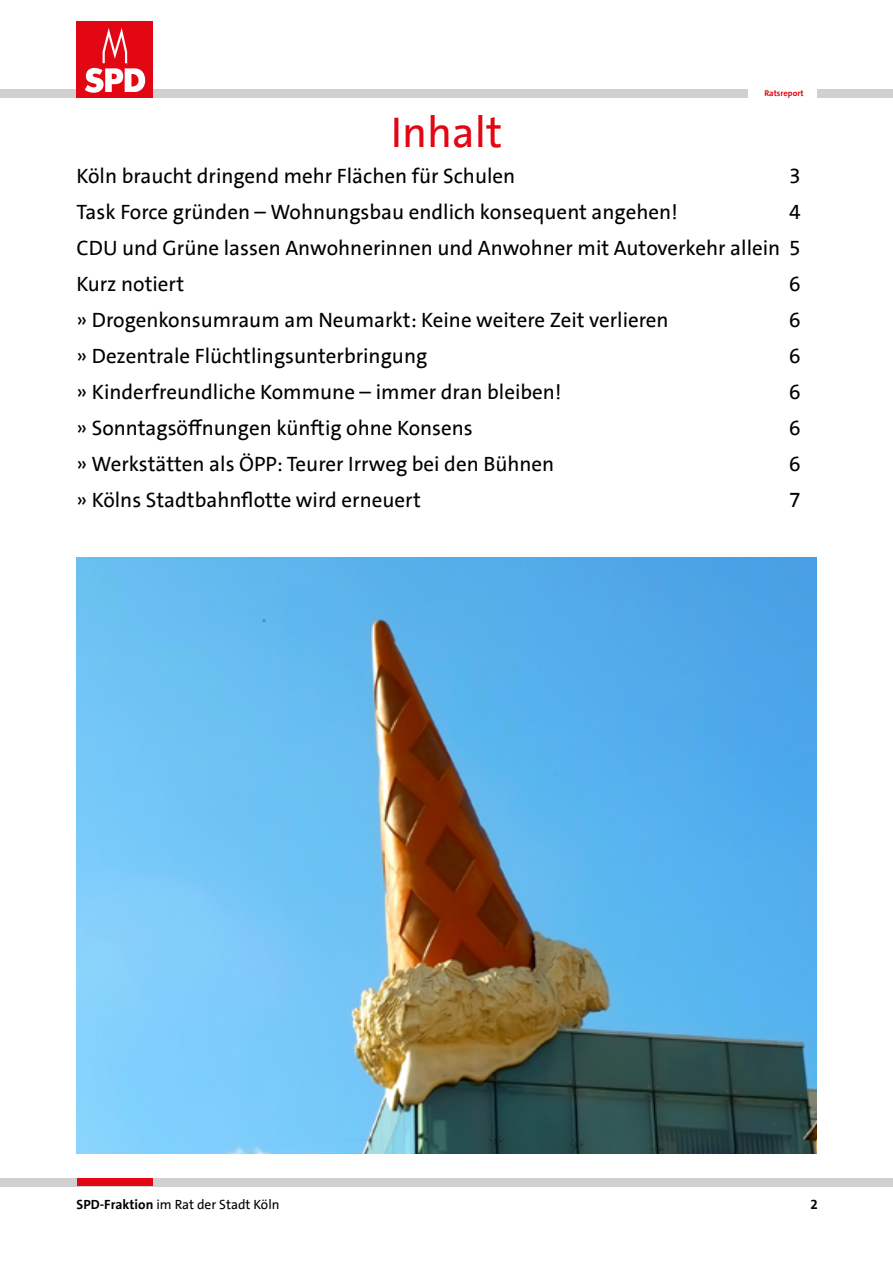
<style>
.page{position:relative;width:893px;height:1263px;background:#fff}
.page>*{position:absolute;margin:0;border:0;box-sizing:border-box;transform-origin:0 0}
.t1{font:43.5px "SPD The Sans";color:#e30613}
.t2{font:21px/36px "SPD The Sans";color:#000;text-align:justify}
.t3{font:13.5px "SPD The Sans";color:#000}
.t4{font:700 13.5px "SPD The Sans";color:#000}
.t5{font:700 8.55px "SPD The Sans";color:#e30613}
.s1{font-weight:700}
</style>
<div class="page">
<div style="left:0;top:89px;width:893px;height:9px;background:#d0d0d1"></div>
<div style="left:77px;top:21px;width:76px;height:77px;background:#e30613"></div>
<svg style="left:85px;top:28px;width:60px;height:65px"></svg>
<div style="left:0;top:1178px;width:893px;height:8px;background:#d0d0d1"></div>
<div style="left:77px;top:1179px;width:75px;height:7px;background:#e30613"></div>
<div style="left:748px;top:89px;width:68px;height:9px;background:#fff"></div>
<img style="left:77px;top:557px;width:739px;height:597px">
<p class="t5" style="left:764px;top:87px;width:41px">Ratsreport</p>
<h1 class="t1" style="left:391px;top:104px;width:113px">Inhalt</h1>
<p class="t2" style="left:77px;top:158px;width:440px">Köln braucht dringend mehr Flächen für Schulen</p>
<p class="t2" style="left:789px;top:158px;width:13px">3</p>
<p class="t2" style="left:77px;top:194px;width:603px">Task Force gründen – Wohnungsbau endlich konsequent angehen!</p>
<p class="t2" style="left:77px;top:194px;width:726px;text-indent:713px">4<br>CDU und Grüne lassen Anwohnerinnen und Anwohner mit Autoverkehr allein 5<br>Kurz notiert</p>
<p class="t2" style="left:789px;top:266px;width:13px">6</p>
<p class="t2" style="left:77px;top:302px;width:594px">» Drogenkonsumraum am Neumarkt: Keine weitere Zeit verlieren</p>
<p class="t2" style="left:789px;top:302px;width:13px">6</p>
<p class="t2" style="left:77px;top:338px;width:352px">» Dezentrale Flüchtlingsunterbringung</p>
<p class="t2" style="left:789px;top:338px;width:13px">6</p>
<p class="t2" style="left:77px;top:374px;width:487px">» Kinderfreundliche Kommune – immer dran bleiben!</p>
<p class="t2" style="left:789px;top:374px;width:13px">6</p>
<p class="t2" style="left:77px;top:410px;width:398px">» Sonntagsöffnungen künftig ohne Konsens</p>
<p class="t2" style="left:789px;top:410px;width:13px">6</p>
<p class="t2" style="left:77px;top:446px;width:479px">» Werkstätten als ÖPP: Teurer Irrweg bei den Bühnen</p>
<p class="t2" style="left:789px;top:446px;width:13px">6</p>
<p class="t2" style="left:77px;top:482px;width:346px">» Kölns Stadtbahnflotte wird erneuert</p>
<p class="t2" style="left:789px;top:482px;width:13px">7</p>
<p class="t3" style="left:77px;top:1196px;width:205px"><span class="s1">SPD-Fraktion</span> im Rat der Stadt Köln</p>
<p class="t4" style="left:810px;top:1196px;width:9px">2</p>
</div>
